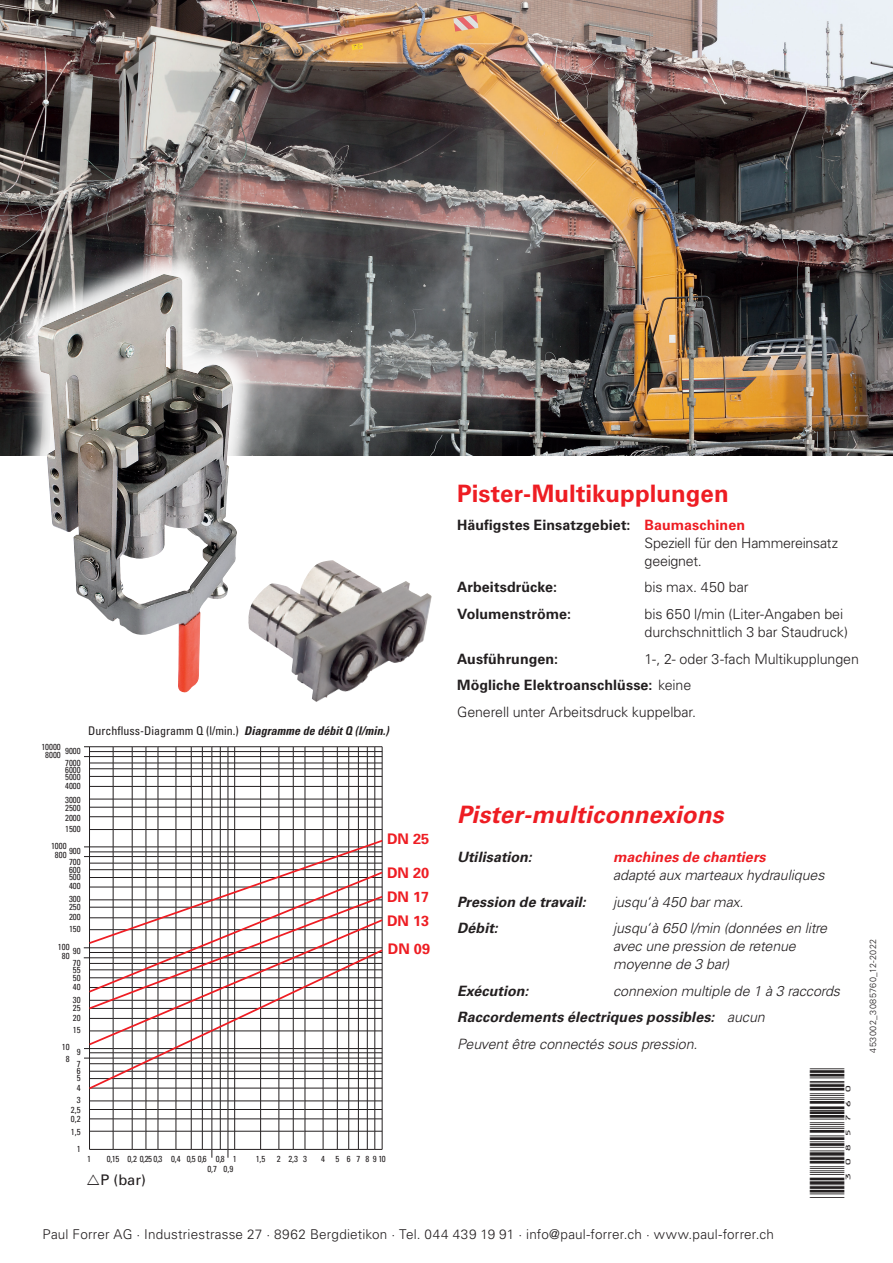
<style>
.page{position:relative;width:893px;height:1263px;background:#fff}
.page>*{position:absolute;margin:0;border:0;box-sizing:border-box;transform-origin:0 0}
.t1{font:700 24px "Univers LT Std";color:#ee1d23}
.t2{font:italic 700 24px "Univers LT Std";color:#ee1d23}
.t3{font:condensed 14.55px "Univers";color:#231f20}
.t4{font:700 14.55px/28.2px "Univers";color:#ee1d23}
.t5{font:14.55px "Univers";color:#231f20}
.t6{font:300 14.25px/18px "Univers LT Std";letter-spacing:-.01em;color:#231f20}
.t7{font:italic 300 14.25px/18px "Univers LT Std";letter-spacing:-.005em;color:#231f20}
.t8{font:italic 700 14.25px "Univers LT Std";letter-spacing:.005em;color:#231f20}
.t9{font:700 14.25px "Univers LT Std";letter-spacing:.005em;color:#231f20}
.t10{font:300 13.5px "Univers LT Std";letter-spacing:.015em;color:#231f20}
.t11{font:condensed 12px "Univers LT Pro";color:#231f20}
._12_Barcode39{font:11.25px "ID Automation HC39 M";color:#231f20;scale:1.33 1}
.t12{font:300 9px "Univers LT Std";letter-spacing:.045em;color:#231f20}
.t13{font:condensed 8.7px/9.4px "Univers";color:#231f20}
.s1{font-weight:700;font-style:italic}
.s2{font-weight:700}
.s3{font-weight:700;color:#ee1d23}
.s4{font-weight:300}
</style>
<div class="page">
<img style="left:0;top:0;width:893px;height:455px">
<div style="left:9px;top:246px;width:256px;height:474px;background:#fff;opacity:.92"></div>
<img style="left:38px;top:274px;width:200px;height:419px">
<img style="left:247px;top:560px;width:185px;height:142px">
<hr style="left:90px;top:1149px;width:292px;height:1px;background:#231f20">
<hr style="left:90px;top:1131px;width:292px;height:1px;background:#231f20">
<hr style="left:90px;top:1118px;width:292px;height:1px;background:#231f20">
<hr style="left:90px;top:1109px;width:292px;height:1px;background:#231f20">
<hr style="left:90px;top:1100px;width:292px;height:1px;background:#231f20">
<hr style="left:84px;top:1058px;width:298px;height:1px;background:#231f20">
<hr style="left:84px;top:1048px;width:298px;height:1px;background:#231f20">
<hr style="left:84px;top:957px;width:298px;height:1px;background:#231f20">
<hr style="left:84px;top:947px;width:298px;height:1px;background:#231f20">
<hr style="left:84px;top:856px;width:298px;height:1px;background:#231f20">
<hr style="left:84px;top:846px;width:298px;height:1px;background:#231f20">
<hr style="left:90px;top:829px;width:292px;height:1px;background:#231f20">
<hr style="left:90px;top:816px;width:292px;height:1px;background:#231f20">
<hr style="left:90px;top:807px;width:292px;height:1px;background:#231f20">
<hr style="left:90px;top:799px;width:292px;height:1px;background:#231f20">
<hr style="left:90px;top:786px;width:292px;height:1px;background:#231f20">
<hr style="left:90px;top:776px;width:292px;height:1px;background:#231f20">
<hr style="left:90px;top:768px;width:292px;height:1px;background:#231f20">
<hr style="left:90px;top:762px;width:292px;height:1px;background:#231f20">
<hr style="left:84px;top:756px;width:298px;height:1px;background:#231f20">
<hr style="left:90px;top:751px;width:292px;height:1px;background:#231f20">
<hr style="left:84px;top:746px;width:298px;height:1px;background:#231f20">
<hr style="left:89px;top:747px;width:1px;height:402px;background:#231f20">
<hr style="left:113px;top:747px;width:1px;height:402px;background:#231f20">
<hr style="left:132px;top:747px;width:1px;height:402px;background:#231f20">
<hr style="left:145px;top:747px;width:1px;height:402px;background:#231f20">
<hr style="left:158px;top:747px;width:1px;height:402px;background:#231f20">
<hr style="left:175px;top:747px;width:1px;height:402px;background:#231f20">
<hr style="left:191px;top:747px;width:1px;height:402px;background:#231f20">
<hr style="left:202px;top:747px;width:1px;height:402px;background:#231f20">
<hr style="left:211px;top:747px;width:1px;height:411px;background:#231f20">
<hr style="left:220px;top:747px;width:1px;height:402px;background:#231f20">
<hr style="left:228px;top:747px;width:1px;height:411px;background:#231f20">
<hr style="left:234px;top:747px;width:1px;height:402px;background:#231f20">
<hr style="left:260px;top:747px;width:1px;height:402px;background:#231f20">
<hr style="left:278px;top:747px;width:1px;height:402px;background:#231f20">
<hr style="left:293px;top:747px;width:1px;height:402px;background:#231f20">
<hr style="left:305px;top:747px;width:1px;height:402px;background:#231f20">
<hr style="left:323px;top:747px;width:1px;height:402px;background:#231f20">
<hr style="left:337px;top:747px;width:1px;height:402px;background:#231f20">
<hr style="left:348px;top:747px;width:1px;height:402px;background:#231f20">
<hr style="left:358px;top:747px;width:1px;height:402px;background:#231f20">
<hr style="left:367px;top:747px;width:1px;height:402px;background:#231f20">
<hr style="left:374px;top:747px;width:1px;height:402px;background:#231f20">
<hr style="left:382px;top:747px;width:1px;height:402px;background:#231f20">
<svg style="left:87px;top:838px;width:296px;height:253px"></svg>
<p class="t13" style="left:41px;top:742px;width:21px">10000</p>
<p class="t13" style="left:65px;top:746px;width:17px">9000</p>
<p class="t13" style="left:45px;top:750px;width:17px">8000</p>
<p class="t13" style="left:65px;top:758px;width:17px">7000</p>
<p class="t13" style="left:65px;top:765px;width:17px">6000</p>
<p class="t13" style="left:65px;top:772px;width:17px">5000</p>
<p class="t13" style="left:65px;top:781px;width:17px">4000</p>
<p class="t13" style="left:65px;top:795px;width:17px">3000</p>
<p class="t13" style="left:65px;top:803px;width:17px">2500</p>
<p class="t13" style="left:65px;top:812px;width:17px">2000</p>
<p class="t13" style="left:65px;top:824px;width:17px">1500</p>
<p class="t13" style="left:51px;top:841px;width:17px">1000</p>
<p class="t13" style="left:69px;top:846px;width:13px">900</p>
<p class="t13" style="left:55px;top:850px;width:13px">800</p>
<p class="t13" style="left:69px;top:857px;width:13px">700</p>
<p class="t13" style="left:69px;top:864px;width:13px">600</p>
<p class="t13" style="left:69px;top:872px;width:13px">500</p>
<p class="t13" style="left:69px;top:881px;width:13px">400</p>
<p class="t13" style="left:69px;top:894px;width:13px">300</p>
<p class="t13" style="left:69px;top:902px;width:13px">250</p>
<p class="t13" style="left:69px;top:912px;width:13px">200</p>
<p class="t13" style="left:69px;top:924px;width:13px">150</p>
<p class="t13" style="left:58px;top:942px;width:13px">100</p>
<p class="t13" style="left:73px;top:946px;width:9px">90</p>
<p class="t13" style="left:62px;top:951px;width:9px">80</p>
<p class="t13" style="left:73px;top:958px;width:9px">70</p>
<p class="t13" style="left:73px;top:965px;width:9px">55</p>
<p class="t13" style="left:73px;top:973px;width:9px">50</p>
<p class="t13" style="left:73px;top:982px;width:9px">40</p>
<p class="t13" style="left:73px;top:995px;width:9px">30</p>
<p class="t13" style="left:73px;top:1003px;width:9px">25</p>
<p class="t13" style="left:73px;top:1013px;width:9px">20</p>
<p class="t13" style="left:73px;top:1024px;width:9px">15</p>
<p class="t13" style="left:62px;top:1042px;width:9px">10</p>
<p class="t13" style="left:77px;top:1047px;width:5px">9</p>
<p class="t13" style="left:66px;top:1053px;width:5px">8</p>
<p class="t13" style="left:77px;top:1058px;width:5px">7</p>
<p class="t13" style="left:77px;top:1066px;width:5px">6</p>
<p class="t13" style="left:77px;top:1073px;width:5px">5</p>
<p class="t13" style="left:77px;top:1082px;width:5px">4</p>
<p class="t13" style="left:77px;top:1095px;width:5px">3</p>
<p class="t13" style="left:71px;top:1104px;width:11px">2,5</p>
<p class="t13" style="left:71px;top:1114px;width:11px">0,2</p>
<p class="t13" style="left:71px;top:1127px;width:11px">1,5</p>
<p class="t13" style="left:77px;top:1144px;width:5px">1</p>
<p class="t3" style="left:90px;top:720px;width:185px">Durchfluss-Diagramm Q (l/min.)</p>
<p class="t11" style="left:88px;top:723px;width:302px">Durchfluss-Diagramm Q (l/min.) <span class="s1">Diagramme de débit Q (l/min.)</span></p>
<p class="t4" style="left:387px;top:825px;width:44px">DN 25</p>
<p class="t4" style="left:387px;top:858px;width:44px">DN 20</p>
<p class="t4" style="left:387px;top:883px;width:44px">DN 17</p>
<p class="t4" style="left:387px;top:906px;width:45px">DN 13<br>DN 09</p>
<p class="t13" style="left:87px;top:1154px;width:5px">1</p>
<p class="t13" style="left:107px;top:1154px;width:101px">0,15 0,2 0,25 0,3 0,4 0,5 0,6</p>
<p class="t13" style="left:207px;top:1163px;width:11px">0,7</p>
<p class="t13" style="left:223px;top:1154px;width:11px;text-indent:-8px">0,8<br>0,9</p>
<p class="t13" style="left:233px;top:1154px;width:5px">1</p>
<p class="t13" style="left:256px;top:1154px;width:11px">1,5</p>
<p class="t13" style="left:277px;top:1154px;width:31px">2 2,3 3</p>
<p class="t13" style="left:321px;top:1154px;width:66px">4 5 678910</p>
<p class="t5" style="left:101px;top:1171px;width:47px">P (bar)</p>
<p class="t1" style="left:457px;top:480px;width:273px">Pister-Multikupplungen</p>
<p class="t6" style="left:645px;top:516px;width:195px;text-indent:-188px"><span class="s2">Häufigstes Einsatzgebiet:</span> <span class="s3">Baumaschinen<br></span>Speziell für den Hammereinsatz geeignet.</p>
<p class="t9" style="left:457px;top:579px;width:101px">Arbeitsdrücke:</p>
<p class="t6" style="left:645px;top:578px;width:105px">bis max. 450 bar</p>
<p class="t9" style="left:457px;top:606px;width:115px">Volumenströme:</p>
<p class="t6" style="left:645px;top:605px;width:205px">bis 650 l/min (Liter-Angaben bei durchschnittlich 3 bar Staudruck)</p>
<p class="t9" style="left:457px;top:650px;width:102px">Ausführungen:</p>
<p class="t6" style="left:645px;top:649px;width:216px">1-, 2- oder 3-fach Multikupplungen</p>
<p class="t9" style="left:457px;top:677px;width:236px">Mögliche Elektroanschlüsse: <span class="s4">keine</span></p>
<p class="t6" style="left:457px;top:702px;width:241px">Generell unter Arbeitsdruck kuppelbar.</p>
<p class="t2" style="left:457px;top:800px;width:268px">Pister-multiconnexions</p>
<p class="t8" style="left:457px;top:849px;width:76px">Utilisation:</p>
<p class="t7" style="left:613px;top:848px;width:213px"><span class="s3">machines de chantiers<br></span>adapté aux marteaux hydrauliques</p>
<p class="t8" style="left:457px;top:893px;width:130px">Pression de travail:</p>
<p class="t7" style="left:613px;top:893px;width:132px">jusqu‘à 450 bar max.</p>
<p class="t8" style="left:457px;top:920px;width:42px">Débit:</p>
<p class="t7" style="left:613px;top:919px;width:215px">jusqu‘à 650 l/min (données en litre avec une pression de retenue moyenne de 3 bar)</p>
<p class="t8" style="left:457px;top:982px;width:73px">Exécution:</p>
<p class="t7" style="left:613px;top:982px;width:228px">connexion multiple de 1 à 3 raccords</p>
<p class="t8" style="left:457px;top:1009px;width:309px">Raccordements électriques possibles: <span class="s4">aucun</span></p>
<p class="t7" style="left:457px;top:1035px;width:242px">Peuvent être connectés sous pression.</p>
<p class="_12_Barcode39" style="left:834px;top:1198px;width:100px;rotate:-90deg">(3085760)</p>
<p class="t12" style="left:867px;top:1052px;width:115px;rotate:-90deg">453002_3085760_12-2022</p>
<p class="t10" style="left:43px;top:1226px;width:733px">Paul Forrer AG · Industriestrasse 27 · 8962 Bergdietikon · Tel. 044 439 19 91 · info@paul-forrer.ch · www.paul-forrer.ch</p>
</div>
